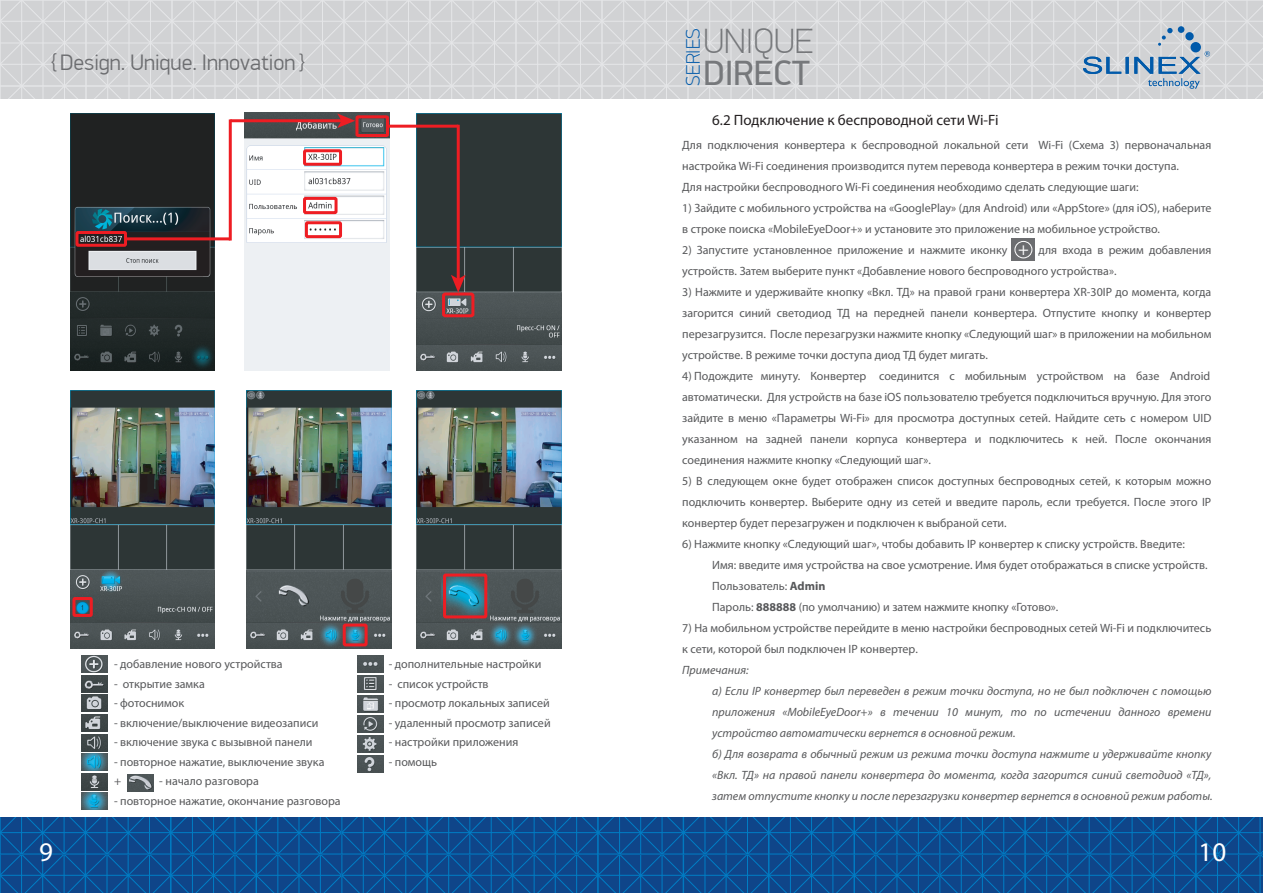
<style>
.page{position:relative;width:1263px;height:893px;background:#fff}
.page>*{position:absolute;margin:0;border:0;box-sizing:border-box;transform-origin:0 0}
.t1{font:100 35.25px "PF Din Display Pro";color:#76787b}
.t2{font:35.25px "PF Din Display Pro";color:#76787b}
.t3{font:27px "Myriad Pro";color:#fff}
.t4{font:300 22.5px "PF Din Display Pro";color:#6c6d70}
.t5{font:100 19.65px "PF Din Display Pro";color:#015aaa}
.t6{font:18px "Myriad Pro";color:#fff}
.t7{font:15px "Myriad Pro";color:#231f20}
.t8{font:12px/21px "Myriad Pro";color:#57585a}
.t9{font:italic 12px "Myriad Pro";color:#57585a}
.s1{font-weight:700}
</style>
<div class="page">
<img style="left:417px;top:391px;width:144px;height:257px">
<img style="left:247px;top:391px;width:144px;height:257px">
<img style="left:70px;top:391px;width:145px;height:257px">
<img style="left:417px;top:113px;width:145px;height:257px">
<img style="left:245px;top:113px;width:145px;height:258px">
<img style="left:70px;top:114px;width:145px;height:257px">
<svg style="left:0;top:818px;width:1263px;height:75px;background:#0c4d91"></svg>
<svg style="left:0;top:0;width:1263px;height:98px;background:#d4d5d7"></svg>
<div style="left:1178px;top:26px;width:6px;height:7px;background:#015aaa;border-radius:50%"></div>
<svg style="left:1083px;top:28px;width:127px;height:61px;background:#b6c3d0"></svg>
<div style="left:1012px;top:239px;width:23px;height:22px;background:#6c6d70"></div>
<div style="left:1014px;top:241px;width:18px;height:17px;border:1px solid #fff;border-radius:50%"></div>
<div style="left:75px;top:231px;width:52px;height:16px;border:3px solid #ee1d23"></div>
<div style="left:355px;top:115px;width:34px;height:22px;border:3px solid #ee1d23"></div>
<hr style="left:126px;top:237px;width:104px;height:3px;background:#ee1d23">
<hr style="left:387px;top:125px;width:71px;height:3px;background:#ee1d23">
<div style="left:442px;top:293px;width:32px;height:24px;border:3px solid #ee1d23;border-radius:2px"></div>
<hr style="left:230px;top:119px;width:112px;height:3px;background:#ee1d23">
<svg style="left:337px;top:113px;width:18px;height:15px"></svg>
<hr style="left:229px;top:119px;width:3px;height:121px;background:#ee1d23">
<hr style="left:457px;top:125px;width:3px;height:155px;background:#ee1d23">
<svg style="left:451px;top:275px;width:15px;height:18px"></svg>
<div style="left:72px;top:597px;width:21px;height:20px;border:3px solid #ee1d23"></div>
<div style="left:343px;top:624px;width:25px;height:22px;border:3px solid #ee1d23"></div>
<div style="left:303px;top:149px;width:39px;height:17px;border:3px solid #ee1d23"></div>
<div style="left:303px;top:197px;width:35px;height:17px;border:3px solid #ee1d23"></div>
<div style="left:305px;top:221px;width:37px;height:17px;border:3px solid #ee1d23"></div>
<div style="left:443px;top:574px;width:44px;height:44px;border:3px solid #ee1d23"></div>
<img style="left:358px;top:656px;width:25px;height:17px">
<img style="left:358px;top:676px;width:25px;height:17px">
<img style="left:358px;top:695px;width:25px;height:17px">
<img style="left:358px;top:715px;width:25px;height:17px">
<img style="left:358px;top:755px;width:25px;height:17px">
<img style="left:358px;top:735px;width:25px;height:17px">
<img style="left:82px;top:675px;width:25px;height:17px">
<img style="left:82px;top:695px;width:25px;height:17px">
<img style="left:82px;top:714px;width:25px;height:17px">
<img style="left:82px;top:734px;width:25px;height:17px">
<img style="left:82px;top:773px;width:25px;height:17px">
<img style="left:127px;top:774px;width:26px;height:17px">
<img style="left:82px;top:656px;width:25px;height:17px">
<img style="left:82px;top:793px;width:25px;height:17px">
<img style="left:82px;top:754px;width:25px;height:17px">
<p class="t4" style="left:51px;top:49px;width:255px">{ Design. Unique. Innovation }</p>
<p class="t8" style="left:114px;top:654px;width:170px">- добавление нового устройства</p>
<p class="t8" style="left:114px;top:673px;width:92px">- открытие замка</p>
<p class="t8" style="left:114px;top:693px;width:72px">- фотоснимок</p>
<p class="t8" style="left:114px;top:712px;width:206px">- включение/выключение видеозаписи</p>
<p class="t8" style="left:114px;top:732px;width:200px">- включение звука с вызывной панели</p>
<p class="t8" style="left:114px;top:752px;width:212px;line-height:19.5px">- повторное нажатие, выключение звука +</p>
<p class="t8" style="left:159px;top:771px;width:101px">- начало разговора</p>
<p class="t8" style="left:114px;top:790px;width:228px">- повторное нажатие, окончание разговора</p>
<p class="t8" style="left:389px;top:654px;width:154px">- дополнительные настройки</p>
<p class="t8" style="left:389px;top:673px;width:101px">- список устройств</p>
<p class="t8" style="left:389px;top:693px;width:163px">- просмотр локальных записей</p>
<p class="t8" style="left:389px;top:712px;width:163px">- удаленный просмотр записей</p>
<p class="t8" style="left:389px;top:732px;width:131px">- настройки приложения</p>
<p class="t8" style="left:389px;top:751px;width:50px">- помощь</p>
<p class="t5" style="left:682px;top:86px;width:59px;rotate:-90deg">SERIES</p>
<p class="t1" style="left:703px;top:21px;width:112px">UNIQUE</p>
<p class="t2" style="left:703px;top:52px;width:108px">DIRECT</p>
<p class="t7" style="left:712px;top:110px;width:288px">6.2 Подключение к беспроводной сети Wi-Fi</p>
<p class="t8" style="left:682px;top:134px;width:531px">Для подключения конвертера к беспроводной локальной сети Wi-Fi (Схема 3) первоначальная настройка Wi-Fi соединения производится путем перевода конвертера в режим точки доступа.<br>Для настройки беспроводного Wi-Fi соединения необходимо сделать следующие шаги:</p>
<p class="t8" style="left:682px;top:197px;width:531px">1) Зайдите с мобильного устройства на «GooglePlay» (для Android) или «AppStore» (для iOS), наберите в строке поиска «MobileEyeDoor+» и установите это приложение на мобильное устройство.</p>
<p class="t8" style="left:682px;top:239px;width:327px">2) Запустите установленное приложение и нажмите иконку</p>
<p class="t8" style="left:682px;top:239px;width:531px;text-indent:356px">для входа в режим добавления устройств. Затем выберите пункт «Добавление нового беспроводного устройства».</p>
<p class="t8" style="left:682px;top:281px;width:531px;text-align:justify">3) Нажмите и удерживайте кнопку «Вкл. ТД» на правой грани конвертера XR-30IP до момента, когда загорится синий светодиод ТД на передней панели конвертера. Отпустите кнопку и конвертер перезагрузится. После перезагрузки нажмите кнопку «Следующий шаг» в приложении на мобильном устройстве. В режиме точки доступа диод ТД будет мигать.</p>
<p class="t8" style="left:682px;top:365px;width:531px;text-align:justify">4) Подождите минуту. Конвертер соединится с мобильным устройством на базе Android автоматически. Для устройств на базе iOS пользователю требуется подключиться вручную. Для этого зайдите в меню «Параметры Wi-Fi» для просмотра доступных сетей. Найдите сеть с номером UID указанном на задней панели корпуса конвертера и подключитесь к ней. После окончания соединения нажмите кнопку «Следующий шаг».</p>
<p class="t8" style="left:682px;top:470px;width:531px;text-align:justify">5) В следующем окне будет отображен список доступных беспроводных сетей, к которым можно подключить конвертер. Выберите одну из сетей и введите пароль, если требуется. После этого IP конвертер будет перезагружен и подключен к выбраной сети.</p>
<p class="t8" style="left:712px;top:533px;width:497px;text-indent:-30px">6) Нажмите кнопку «Следующий шаг», чтобы добавить IP конвертер к списку устройств. Введите:<br>Имя: введите имя устройства на свое усмотрение. Имя будет отображаться в списке устройств.<br>Пользователь: <span class="s1">Admin<br></span>Пароль: <span class="s1">888888</span> (по умолчанию) и затем нажмите кнопку «Готово».</p>
<p class="t8" style="left:682px;top:617px;width:531px">7) На мобильном устройстве перейдите в меню настройки беспроводных сетей Wi-Fi и подключитесь</p>
<p class="t8" style="left:682px;top:638px;width:237px">к сети, которой был подключен IP конвертер.</p>
<p class="t9" style="left:682px;top:662px;width:68px">Примечания:</p>
<p class="t9" style="left:712px;top:683px;width:501px">а) Если IP конвертер был переведен в режим точки доступа, но не был подключен с помощью</p>
<p class="t9" style="left:712px;top:704px;width:501px">приложения «MobileEyeDoor+» в течении 10 минут, то по истечении данного времени</p>
<p class="t9" style="left:712px;top:725px;width:305px">устройство автоматически вернется в основной режим.</p>
<p class="t9" style="left:712px;top:746px;width:501px">б) Для возврата в обычный режим из режима точки доступа нажмите и удерживайте кнопку</p>
<p class="t9" style="left:712px;top:767px;width:501px">«Вкл. ТД» на правой панели конвертера до момента, когда загорится синий светодиод «ТД»,</p>
<p class="t9" style="left:712px;top:788px;width:502px">затем отпустите кнопку и после перезагрузки конвертер вернется в основной режим работы.</p>
<p class="t6" style="left:1018px;top:238px;width:12px">+</p>
<p class="t3" style="left:39px;top:835px;width:15px">9</p>
<p class="t3" style="left:1198px;top:835px;width:29px">10</p>
</div>
